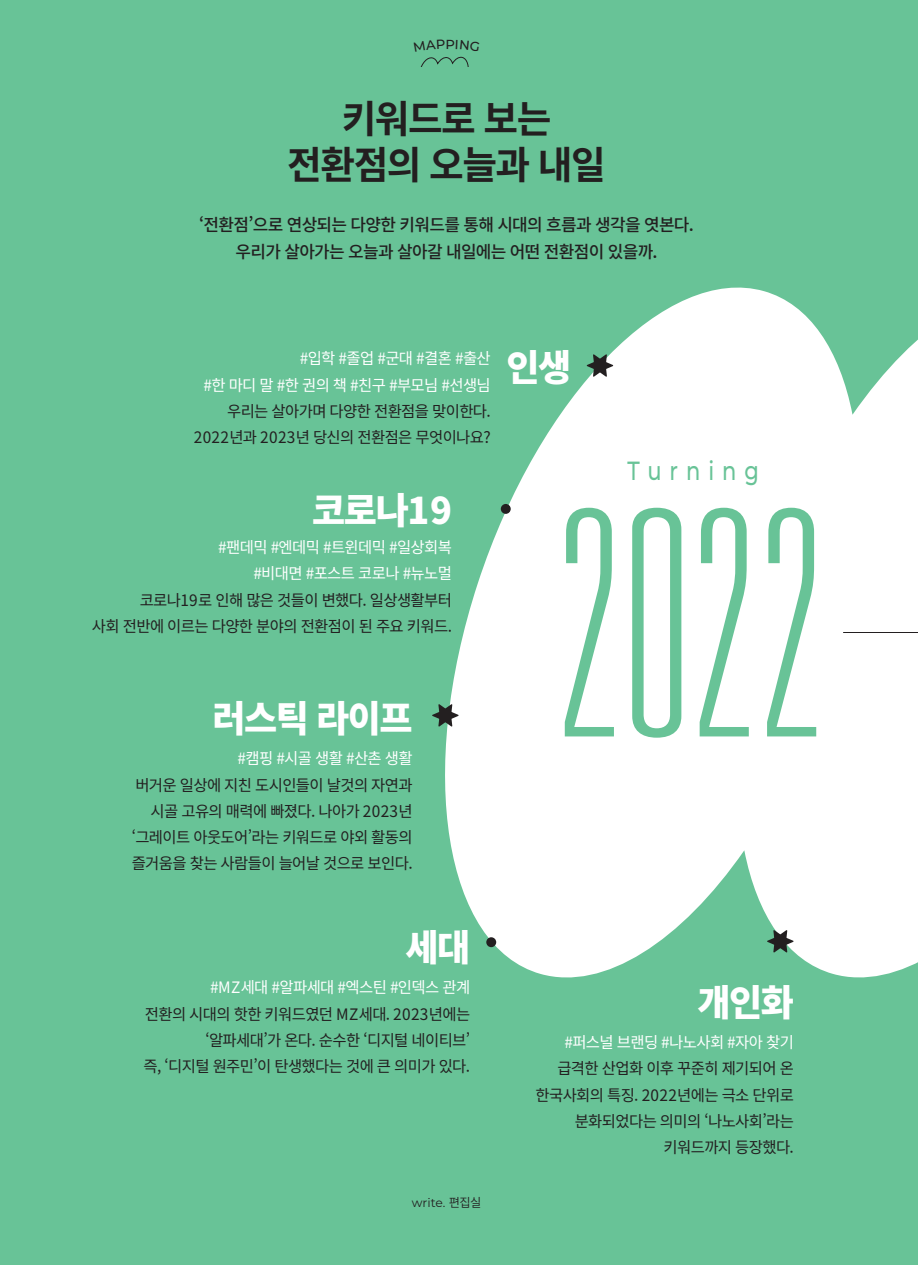
<style>
.page{position:relative;width:918px;height:1265px;background:#68c397}
.page>*{position:absolute;margin:0;border:0;box-sizing:border-box;transform-origin:0 0}
.t1{font:100 ultra-condensed 315px "Univers LT Std";color:#68c397}
.대제{font:700 38.5px "Noto Sans CJ Kkr";letter-spacing:-.04em;color:#231f20}
.본문{font:900 36.75px "Noto Sans CJ Kkr";letter-spacing:-.04em;color:#fff}
.하시라2{font:500 26.25px "Montserrat";letter-spacing:.38em;color:#68c397;scale:.8 1}
.전문{font:500 17.15px "Noto Sans CJ Kkr";letter-spacing:-.04em;color:#231f20}
.본문-2{font:15.75px/26.2px "Noto Sans CJ Kkr";letter-spacing:-.04em;color:#231f20;text-align:right}
.본문-3{font:15.75px/26.2px "Noto Sans CJ Kkr";letter-spacing:-.04em;color:#fff;text-align:right}
.t2{font:500 13.12px "Montserrat";color:#231f20}
.바이라인2{font:12.25px "Montserrat";letter-spacing:-.005em;color:#231f20}
.s1{font-family:"Noto Sans CJ Kkr";font-weight:600}
</style>
<div class="page">
<svg style="left:445px;top:287px;width:473px;height:691px;fill:#fff"></svg>
<hr style="left:843px;top:632px;width:75px;height:1px;background:#231f20">
<svg style="left:586px;top:354px;width:27px;height:23px"></svg>
<svg style="left:432px;top:704px;width:27px;height:23px"></svg>
<svg style="left:767px;top:930px;width:26px;height:23px"></svg>
<div style="left:501px;top:504px;width:10px;height:10px;background:#231f20;border-radius:50%"></div>
<div style="left:486px;top:937px;width:10px;height:10px;background:#231f20;border-radius:50%"></div>
<svg style="left:421px;top:56px;width:48px;height:10px"></svg>
<p class="t2" style="left:445px;top:35px;width:11px">P</p>
<p class="대제" style="left:342px;top:97px;width:211px">키워드로 보는</p>
<p class="대제" style="left:287px;top:143px;width:320px">전환점의 오늘과 내일</p>
<p class="전문" style="left:199px;top:215px;width:496px">‘전환점’으로 연상되는 다양한 키워드를 통해 시대의 흐름과 생각을 엿본다.</p>
<p class="전문" style="left:235px;top:242px;width:424px">우리가 살아가는 오늘과 살아갈 내일에는 어떤 전환점이 있을까.</p>
<p class="본문-3" style="left:300px;top:346px;width:193px">#입학 #졸업 #군대 #결혼 #출산</p>
<p class="본문-3" style="left:203px;top:372px;width:289px">#한 마디 말 #한 권의 책 #친구 #부모님 #선생님</p>
<p class="본문-2" style="left:227px;top:398px;width:265px">우리는 살아가며 다양한 전환점을 맞이한다.</p>
<p class="본문-2" style="left:194px;top:425px;width:298px">2022년과 2023년 당신의 전환점은 무엇이나요?</p>
<p class="본문" style="left:312px;top:490px;width:141px">코로나19</p>
<p class="본문-3" style="left:218px;top:535px;width:235px">#팬데믹 #엔데믹 #트윈데믹 #일상회복 #비대면 #포스트 코로나 #뉴노멀</p>
<p class="본문-2" style="left:92px;top:587px;width:361px">코로나19로 인해 많은 것들이 변했다. 일상생활부터<br>사회 전반에 이르는 다양한 분야의 전환점이 된 주요 키워드.</p>
<p class="본문" style="left:212px;top:698px;width:202px">러스틱 라이프</p>
<p class="본문-3" style="left:237px;top:746px;width:177px">#캠핑 #시골 생활 #산촌 생활</p>
<p class="본문-2" style="left:135px;top:772px;width:279px">버거운 일상에 지친 도시인들이 날것의 자연과</p>
<p class="본문-2" style="left:150px;top:798px;width:264px">시골 고유의 매력에 빠졌다. 나아가 2023년</p>
<p class="본문-2" style="left:132px;top:825px;width:282px">‘그레이트 아웃도어’라는 키워드로 야외 활동의</p>
<p class="본문-2" style="left:132px;top:851px;width:282px">즐거움을 찾는 사람들이 늘어날 것으로 보인다.</p>
<p class="본문" style="left:506px;top:346px;width:66px">인생</p>
<p class="하시라2" style="left:627px;top:453px;width:166px">Turning</p>
<h1 class="t1" style="left:554px;top:465px;width:274px">2022</h1>
<p class="본문" style="left:405px;top:927px;width:66px">세대</p>
<p class="본문-3" style="left:210px;top:975px;width:261px">#MZ세대 #알파세대 #엑스틴 #인덱스 관계</p>
<p class="본문-2" style="left:144px;top:1001px;width:328px">전환의 시대의 핫한 키워드였던 MZ세대. 2023년에는 ‘알파세대’가 온다. 순수한 ‘디지털 네이티브’<br>즉, ‘디지털 원주민’이 탄생했다는 것에 큰 의미가 있다.</p>
<p class="바이라인2" style="left:412px;top:1194px;width:71px">write. <span class="s1">편집실</span></p>
<p class="본문" style="left:697px;top:981px;width:98px">개인화</p>
<p class="본문-3" style="left:564px;top:1030px;width:231px">#퍼스널 브랜딩 #나노사회 #자아 찾기</p>
<p class="본문-2" style="left:535px;top:1056px;width:260px">급격한 산업화 이후 꾸준히 제기되어 온 한국사회의 특징. 2022년에는 극소 단위로 분화되었다는 의미의 ‘나노사회’라는 키워드까지 등장했다.</p>
</div>
